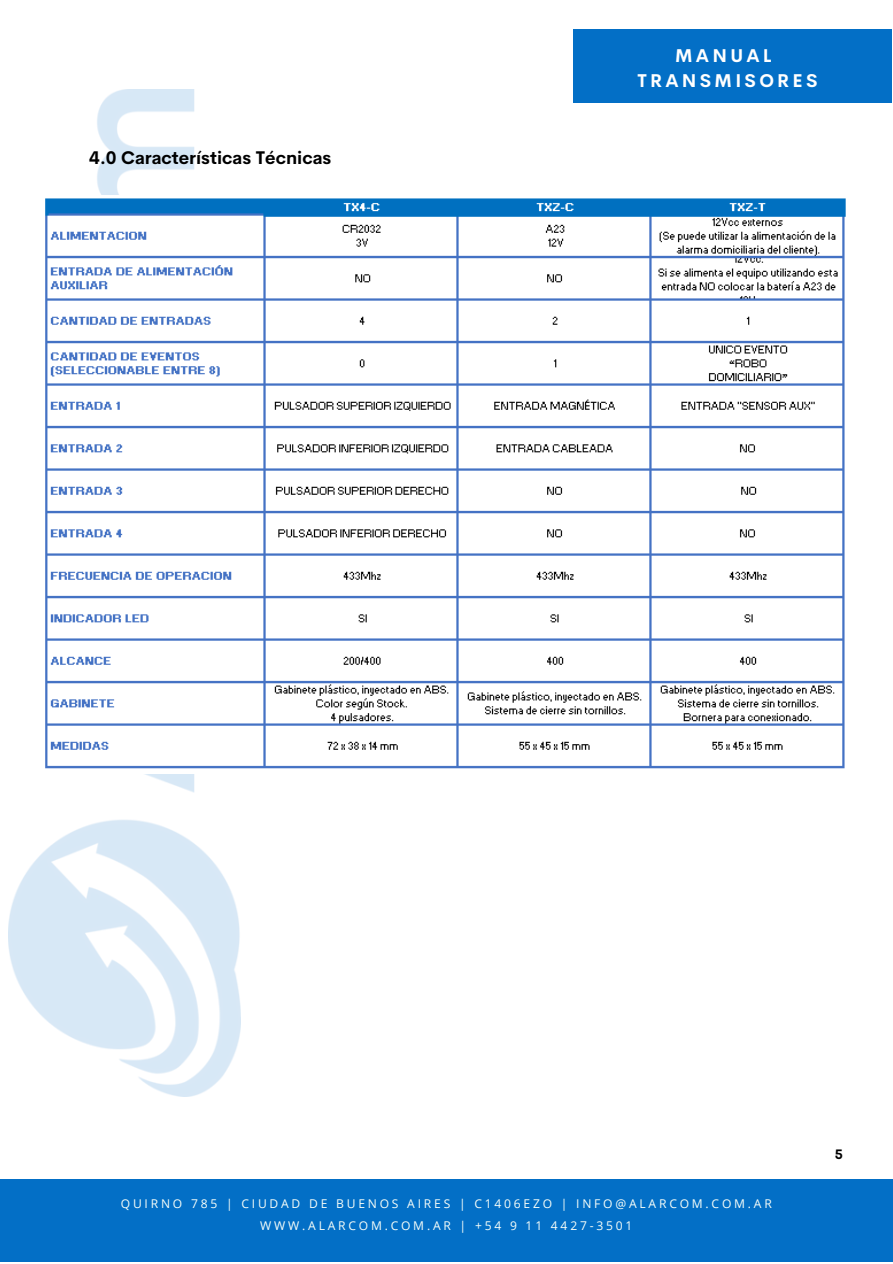
<style>
.page{position:relative;width:893px;height:1264px;background:#fff}
.page>*{position:absolute;margin:0;border:0;box-sizing:border-box;transform-origin:0 0}
.t1{font:700 18.15px/25.2px "Cerebri Sans";letter-spacing:.18em;color:#fff;text-align:center}
.t2{font:700 18px "Cerebri Sans";color:#000}
.t3{font:700 13.5px "Cerebri Sans";color:#000}
.t4{font:12.15px/21.9px "Open Sans";letter-spacing:.23em;color:#f9fff9;text-align:center}
</style>
<div class="page">
<div style="left:573px;top:29px;width:318px;height:73px;background:#036fc6"></div>
<div style="left:0;top:1179px;width:892px;height:82px;background:#036fc6"></div>
<img style="left:8px;top:90px;width:232px;height:1006px">
<img style="left:45px;top:195px;width:801px;height:578px">
<h2 class="t2" style="left:89px;top:146px;width:243px">4.0 Características Técnicas</h2>
<h1 class="t1" style="left:637px;top:43px;width:182px">MANUAL<br>TRANSMISORES</h1>
<p class="t4" style="left:121px;top:1192px;width:652px">QUIRNO 785 | CIUDAD DE BUENOS AIRES | C1406EZO | INFO@ALARCOM.COM.AR<br>WWW.ALARCOM.COM.AR | +54 9 11 4427-3501</p>
<p class="t3" style="left:834px;top:1145px;width:10px">5</p>
</div>
